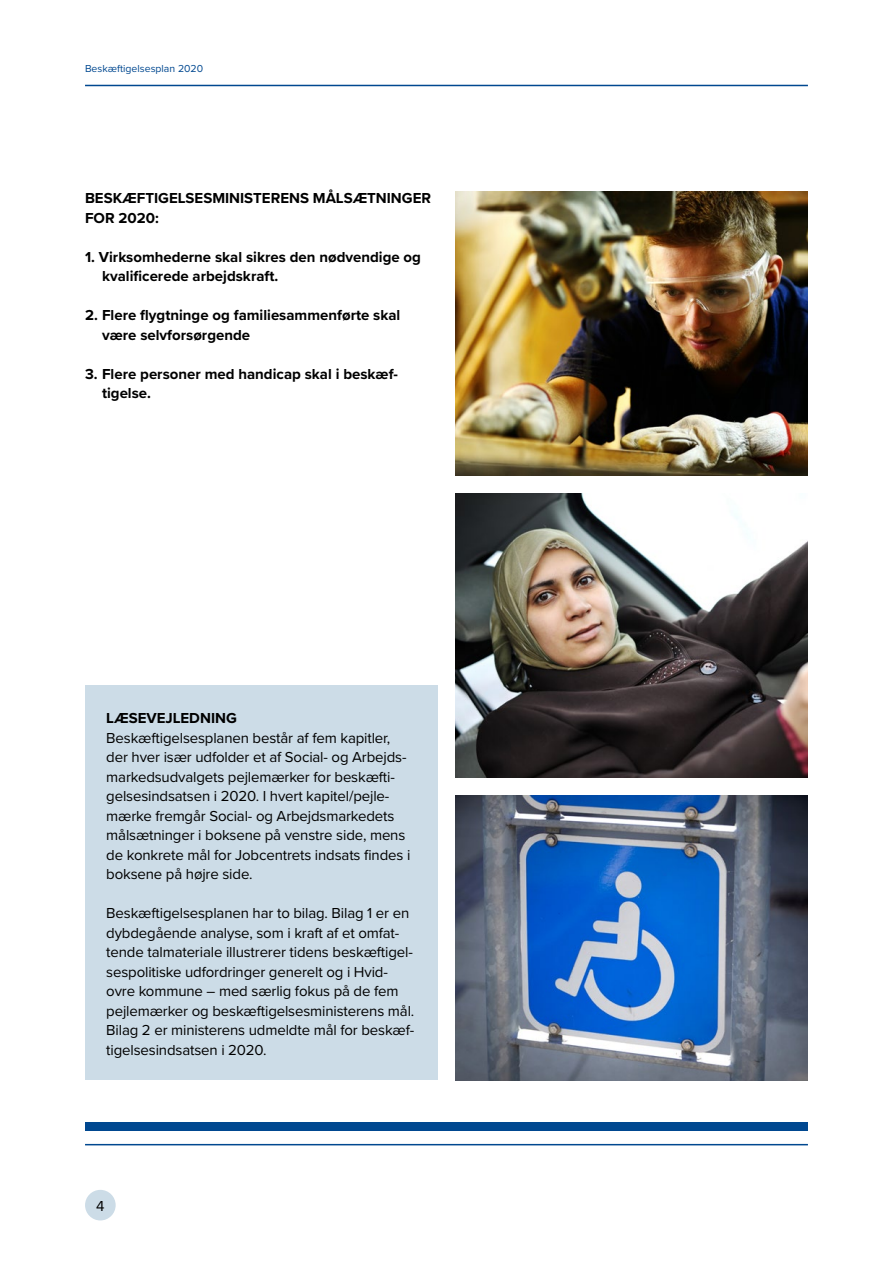
<style>
.page{position:relative;width:893px;height:1263px;background:#fff}
.page>*{position:absolute;margin:0;border:0;box-sizing:border-box;transform-origin:0 0}
.Brød{font:15px/19.5px "Proxima Nova";letter-spacing:-.01em;color:#000}
.Brød-2{font:700 15px/19.5px "Proxima Nova";color:#000}
.Underrubrik{font:700 15px/19.5px "Proxima Nova";color:#000}
.t1{font:10.5px "Proxima Nova";color:#004890}
</style>
<div class="page">
<div style="left:85px;top:1190px;width:31px;height:30px;background:#ccdce7;border-radius:50%"></div>
<div style="left:85px;top:1123px;width:723px;height:8px;background:#004890"></div>
<hr style="left:85px;top:85px;width:723px;height:1px;background:#004890">
<hr style="left:85px;top:1144px;width:723px;height:1px;background:#004890">
<div style="left:85px;top:686px;width:352px;height:394px;background:#ccdce7"></div>
<img style="left:455px;top:191px;width:353px;height:284px">
<img style="left:455px;top:494px;width:353px;height:284px">
<img style="left:455px;top:796px;width:353px;height:284px">
<p class="t1" style="left:85px;top:61px;width:120px">Beskæftigelsesplan 2020</p>
<h3 class="Underrubrik" style="left:85px;top:188px;width:348px">BESKÆFTIGELSESMINISTERENS MÅLSÆTNINGER<br>FOR 2020:</h3>
<p class="Brød-2" style="left:102px;top:247px;width:320px;text-indent:-17px">1. Virksomhederne skal sikres den nødvendige og kvalificerede arbejdskraft.</p>
<p class="Brød-2" style="left:102px;top:305px;width:300px;text-indent:-17px">2. Flere flygtninge og familiesammenførte skal være selvforsørgende</p>
<p class="Brød-2" style="left:102px;top:364px;width:298px;text-indent:-17px">3. Flere personer med handicap skal i beskæf&shy;tigelse.</p>
<h3 class="Underrubrik" style="left:106px;top:708px;width:132px">LÆSEVEJLEDNING</h3>
<p class="Brød" style="left:106px;top:727px;width:306px">Beskæftigelsesplanen består af fem kapitler, der hver især udfolder et af Social- og Arbejds&shy;markedsudvalgets pejlemærker for beskæfti&shy;gelsesindsatsen i 2020. I hvert kapitel/pejle&shy;mærke fremgår Social- og Arbejdsmarkedets målsætninger i boksene på venstre side, mens de konkrete mål for Jobcentrets indsats findes i boksene på højre side.</p>
<p class="Brød" style="left:106px;top:903px;width:310px">Beskæftigelsesplanen har to bilag. Bilag 1 er en dybdegående analyse, som i kraft af et omfat&shy;tende talmateriale illustrerer tidens beskæftigel&shy;sespolitiske udfordringer generelt og i Hvid&shy;ovre kommune – med særlig fokus på de fem pejlemærker og beskæftigelsesministerens mål.<br>Bilag 2 er ministerens udmeldte mål for beskæf&shy;tigelsesindsatsen i 2020.</p>
<p class="Brød" style="left:96px;top:1196px;width:10px">4</p>
</div>
